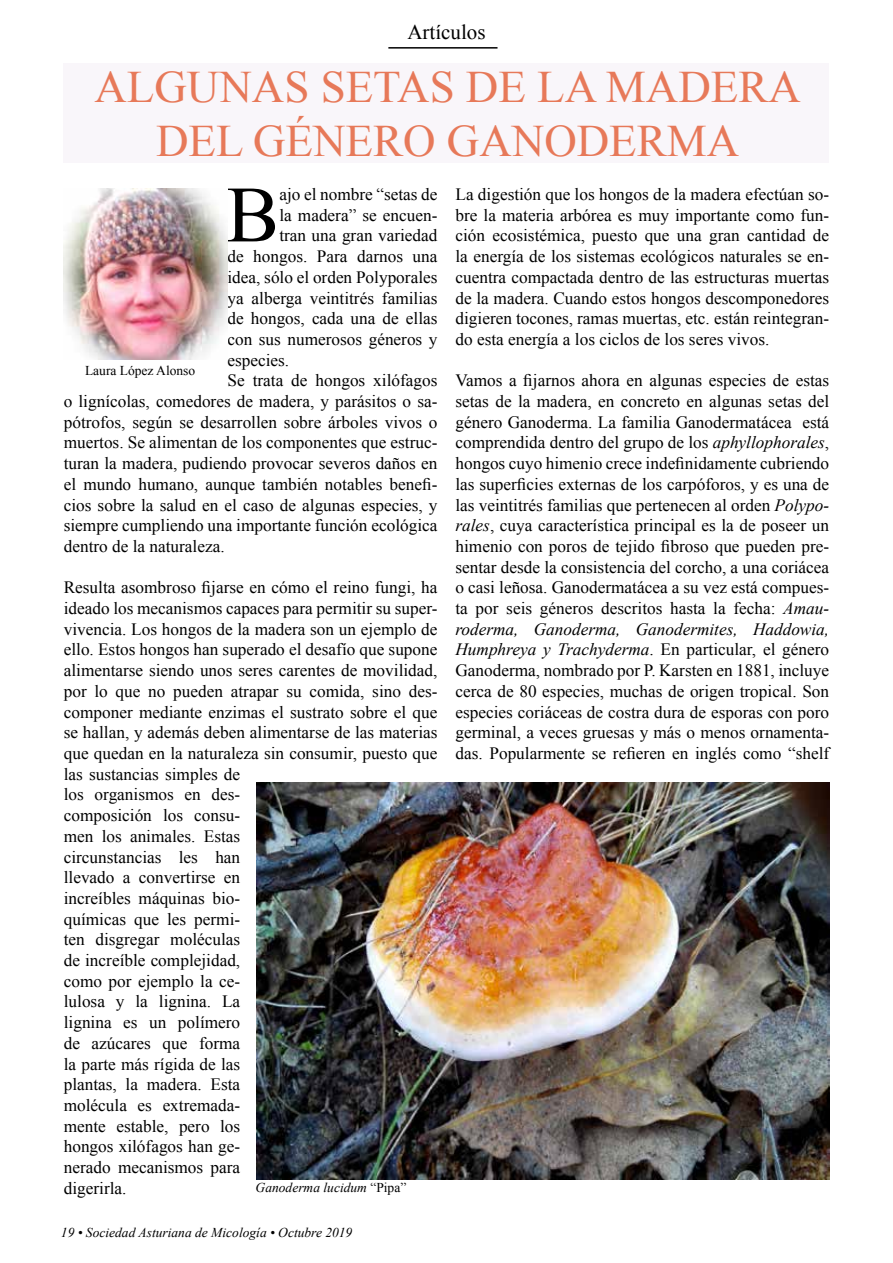
<style>
.page{position:relative;width:893px;height:1263px;background:#fff}
.page>*{position:absolute;margin:0;border:0;box-sizing:border-box;transform-origin:0 0}
.t1{font:79.8px "Times New Roman";color:#000}
.t2{font:45px/54px "Times New Roman";color:#e77959;text-align:center}
.t3{font:21px "Times New Roman";color:#000}
.t4{font:17.25px/20.7px "Times New Roman";color:#000;text-align:justify}
.t5{font:italic 13.5px "Times New Roman";color:#000}
.t6{font:13.5px "Times New Roman";color:#000}
.s1{font-style:normal}
.s2{font-style:italic}
</style>
<div class="page">
<hr style="left:388px;top:47px;width:109px;height:2px;background:#000">
<div style="left:64px;top:64px;width:765px;height:99px;background:#f9f6fa"></div>
<img style="left:256px;top:782px;width:573px;height:398px">
<img style="left:64px;top:188px;width:163px;height:171px">
<p class="t3" style="left:407px;top:18px;width:80px">Artículos</p>
<h2 class="t2" style="left:94px;top:59px;width:708px">ALGUNAS SETAS DE LA MADERA<br>DEL GÉNERO GANODERMA</h2>
<h1 class="t1" style="left:226px;top:161px;width:55px">B</h1>
<p class="t4" style="left:279px;top:184px;width:160px">ajo el nombre “setas de</p>
<p class="t4" style="left:279px;top:204px;width:160px">la madera” se encuen-</p>
<p class="t4" style="left:279px;top:225px;width:160px">tran una gran variedad</p>
<p class="t4" style="left:227px;top:246px;width:211px">de hongos. Para darnos una</p>
<p class="t4" style="left:227px;top:266px;width:211px">idea, sólo el orden Polyporales</p>
<p class="t4" style="left:227px;top:287px;width:211px">ya alberga veintitrés familias</p>
<p class="t4" style="left:227px;top:308px;width:211px">de hongos, cada una de ellas</p>
<p class="t4" style="left:227px;top:329px;width:211px">con sus numerosos géneros y</p>
<p class="t4" style="left:227px;top:349px;width:63px">especies.</p>
<p class="t4" style="left:227px;top:370px;width:211px">Se trata de hongos xilófagos</p>
<p class="t4" style="left:64px;top:391px;width:375px">o lignícolas, comedores de madera, y parásitos o sa-</p>
<p class="t4" style="left:64px;top:411px;width:375px">pótrofos, según se desarrollen sobre árboles vivos o</p>
<p class="t4" style="left:64px;top:432px;width:375px">muertos. Se alimentan de los componentes que estruc-</p>
<p class="t4" style="left:64px;top:453px;width:375px">turan la madera, pudiendo provocar severos daños en</p>
<p class="t4" style="left:64px;top:473px;width:375px">el mundo humano, aunque también notables benefi-</p>
<p class="t4" style="left:64px;top:494px;width:375px">cios sobre la salud en el caso de algunas especies, y</p>
<p class="t4" style="left:64px;top:515px;width:375px">siempre cumpliendo una importante función ecológica</p>
<p class="t4" style="left:64px;top:536px;width:162px">dentro de la naturaleza.</p>
<p class="t4" style="left:64px;top:577px;width:375px;text-align:left">Resulta asombroso fijarse en cómo el reino fungi, ha ideado los mecanismos capaces para permitir su super&shy;vivencia. Los hongos de la madera son un ejemplo de ello. Estos hongos han superado el desafío que supone alimentarse siendo unos seres carentes de movilidad, por lo que no pueden atrapar su comida, sino des&shy;componer mediante enzimas el sustrato sobre el que se hallan, y además deben alimentarse de las materias que quedan en la naturaleza sin consumir, puesto que las sustancias simples de<br>los organismos en des-<br>composición los consu-<br>men los animales. Estas<br>circunstancias les han<br>llevado a convertirse en<br>increíbles máquinas bio-<br>químicas que les permi-<br>ten disgregar moléculas<br>de increíble complejidad,<br>como por ejemplo la ce-<br>lulosa y la lignina. La<br>lignina es un polímero<br>de azúcares que forma<br>la parte más rígida de las<br>plantas, la madera. Esta<br>molécula es extremada-<br>mente estable, pero los<br>hongos xilófagos han ge-<br>nerado mecanismos para<br>digerirla.</p>
<p class="t6" style="left:85px;top:361px;width:112px">Laura López Alonso</p>
<p class="t5" style="left:256px;top:1178px;width:152px">Ganoderma lucidum <span class="s1">“Pipa”</span></p>
<p class="t5" style="left:61px;top:1223px;width:293px">19 • Sociedad Asturiana de Micología • Octubre 2019</p>
<p class="t4" style="left:455px;top:184px;width:375px">La digestión que los hongos de la madera efectúan so&shy;bre la materia arbórea es muy importante como fun&shy;ción ecosistémica, puesto que una gran cantidad de la energía de los sistemas ecológicos naturales se en&shy;cuentra compactada dentro de las estructuras muertas de la madera. Cuando estos hongos descomponedores digieren tocones, ramas muertas, etc. están reintegran&shy;do esta energía a los ciclos de los seres vivos.</p>
<p class="t4" style="left:455px;top:370px;width:375px">Vamos a fijarnos ahora en algunas especies de estas setas de la madera, en concreto en algunas setas del género Ganoderma. La familia Ganodermatácea está comprendida dentro del grupo de los <span class="s2">aphyllophorales</span>, hongos cuyo himenio crece indefinidamente cubriendo las superficies externas de los carpóforos, y es una de las veintitrés familias que pertenecen al orden <span class="s2">Polypo&shy;rales</span>, cuya característica principal es la de poseer un himenio con poros de tejido fibroso que pueden pre&shy;sentar desde la consistencia del corcho, a una coriácea o casi leñosa. Ganodermatácea a su vez está compues&shy;ta por seis géneros descritos hasta la fecha: <span class="s2">Amau&shy;roderma, Ganoderma, Ganodermites, Haddowia, Humphreya y Trachyderma</span>. En particular, el género Ganoderma, nombrado por P. Karsten en 1881, incluye cerca de 80 especies, muchas de origen tropical. Son especies coriáceas de costra dura de esporas con poro germinal, a veces gruesas y más o menos ornamenta&shy;das. Popularmente se refieren en inglés como “shelf</p>
</div>
